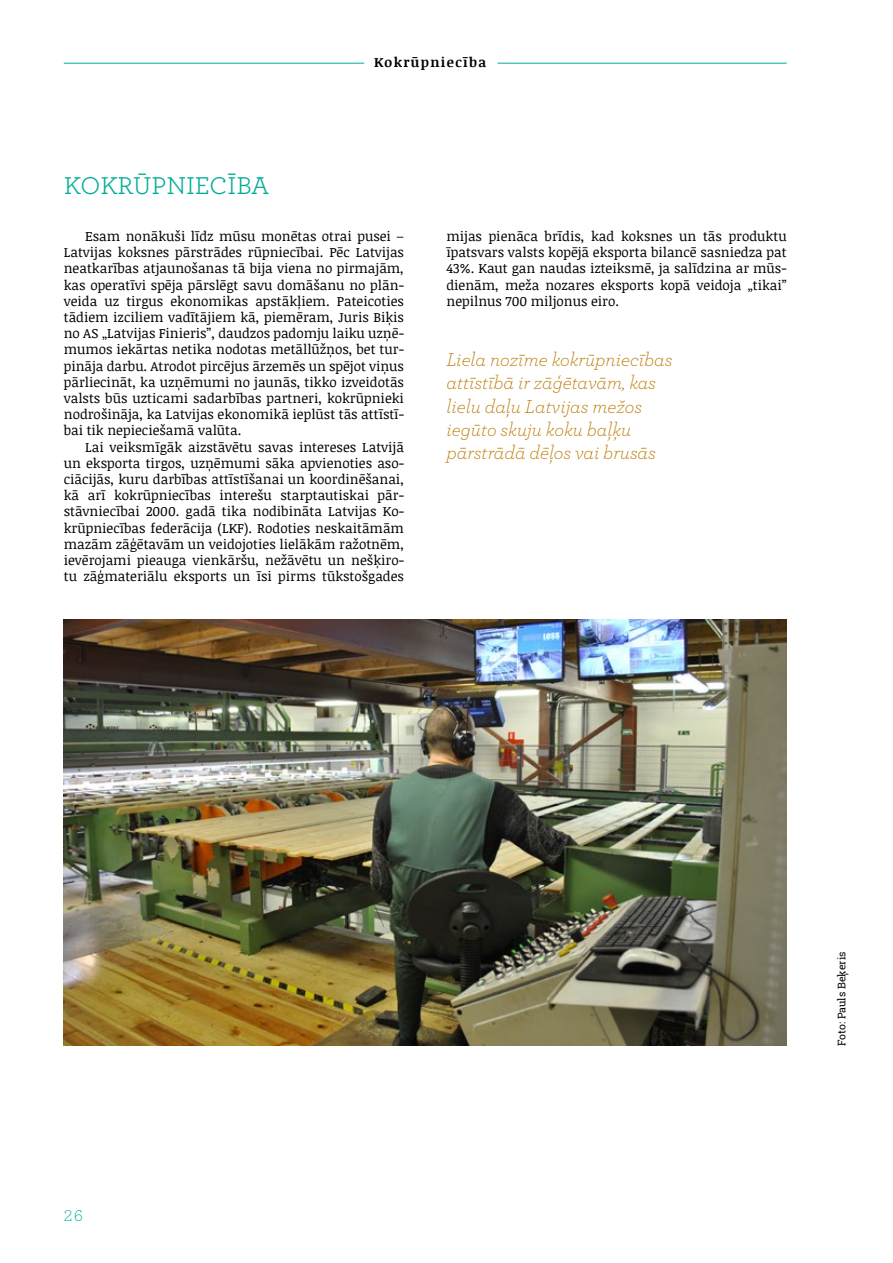
<style>
.page{position:relative;width:893px;height:1263px;background:#fff}
.page>*{position:absolute;margin:0;border:0;box-sizing:border-box;transform-origin:0 0}
.t1{font:25.5px "Archer Pro";color:#00ad96}
.t2{font:italic 300 19.5px/23.4px "Archer Pro";color:#bb7900}
.t3{font:300 16.5px "Archer Pro";color:#00ad96}
.t4{font:13.5px/16.2px "Noticia Text";color:#000;text-align:justify}
.t5{font:700 13.5px "Noticia Text";letter-spacing:.1em;color:#000}
.t6{font:10.5px "Roboto Slab";color:#000}
</style>
<div class="page">
<hr style="left:64px;top:63px;width:723px;height:1px;background:#00ad96">
<div style="left:364px;top:53px;width:134px;height:18px;background:#fff"></div>
<img style="left:64px;top:619px;width:723px;height:427px">
<p class="t5" style="left:374px;top:52px;width:114px">Kokrūpniecība</p>
<h1 class="t1" style="left:64px;top:168px;width:207px">KOKRŪPNIECĪBA</h1>
<p class="t4" style="left:64px;top:228px;width:342px;text-indent:21px">Esam nonākuši līdz mūsu monētas otrai pusei – Latvijas koksnes pārstrādes rūpniecībai. Pēc Latvijas neatkarības atjaunošanas tā bija viena no pirmajām, kas operatīvi spēja pārslēgt savu domāšanu no plān&shy;veida uz tirgus ekonomikas apstākļiem. Pateicoties tādiem izciliem vadītājiem kā, piemēram, Juris Biķis no AS „Latvijas Finieris”, daudzos padomju laiku uzņē&shy;mumos iekārtas netika nodotas metāllūžņos, bet tur&shy;pināja darbu. Atrodot pircējus ārzemēs un spējot viņus pārliecināt, ka uzņēmumi no jaunās, tikko izveidotās valsts būs uzticami sadarbības partneri, kokrūpnieki nodrošināja, ka Latvijas ekonomikā ieplūst tās attīstī&shy;bai tik nepieciešamā valūta.</p>
<p class="t4" style="left:64px;top:438px;width:342px;text-indent:21px">Lai veiksmīgāk aizstāvētu savas intereses Latvijā un eksporta tirgos, uzņēmumi sāka apvienoties aso&shy;ciācijās, kuru darbības attīstīšanai un koordinēšanai, kā arī kokrūpniecības interešu starptautiskai pār&shy;stāvniecībai 2000. gadā tika nodibināta Latvijas Ko&shy;krūpniecības federācija (LKF). Rodoties neskaitāmām mazām zāģētavām un veidojoties lielākām ražotnēm, ievērojami pieauga vienkāršu, nežāvētu un nešķiro&shy;tu zāģmateriālu eksports un īsi pirms tūkstošgades</p>
<p class="t4" style="left:446px;top:228px;width:342px">mijas pienāca brīdis, kad koksnes un tās produktu īpatsvars valsts kopējā eksporta bilancē sasniedza pat 43%. Kaut gan naudas izteiksmē, ja salīdzina ar mūs&shy;dienām, meža nozares eksports kopā veidoja „tikai” nepilnus 700 miljonus eiro.</p>
<h2 class="t2" style="left:446px;top:347px;width:228px">Liela nozīme kokrūpniecības attīstībā ir zāģētavām, kas lielu daļu Latvijas mežos iegūto skuju koku baļķu pārstrādā dēļos vai brusās</h2>
<p class="t3" style="left:64px;top:1204px;width:21px">26</p>
<p class="t6" style="left:834px;top:1046px;width:96px;rotate:-90deg">Foto: Pauls Beķeris</p>
</div>
